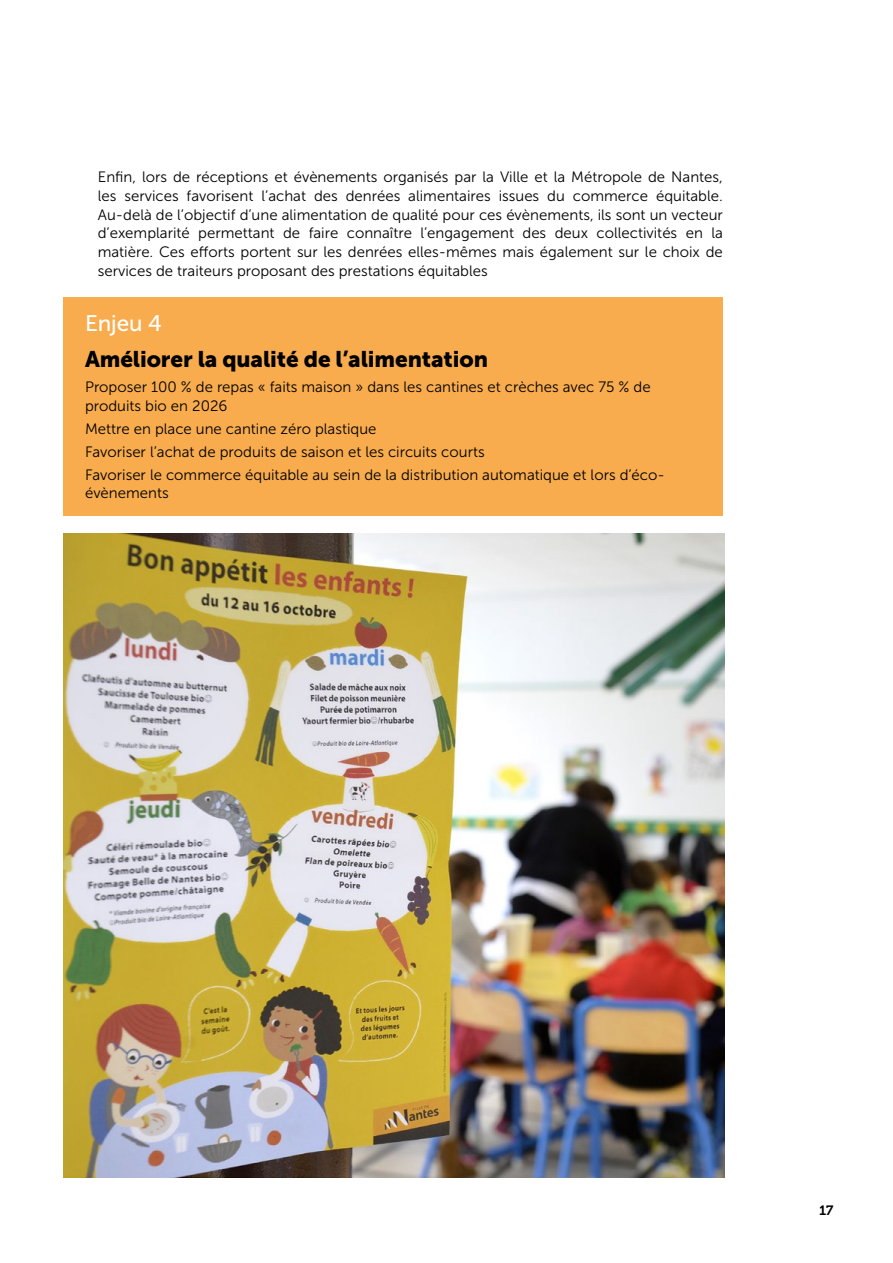
<style>
.page{position:relative;width:893px;height:1263px;background:#fff}
.page>*{position:absolute;margin:0;border:0;box-sizing:border-box;transform-origin:0 0}
.t1{font:22.5px "Museo Sans 900";letter-spacing:-.005em;color:#000}
.t2{font:22.5px "Museo Sans 500";letter-spacing:-.005em;color:#fff}
.t3{font:15px/18.8px "Museo Sans 300";color:#000}
.t4{font:13.5px "Museo 700";color:#000}
</style>
<div class="page">
<div style="left:64px;top:297px;width:659px;height:218px;background:#f8ac4e"></div>
<img style="left:64px;top:533px;width:660px;height:645px">
<p class="t3" style="left:98px;top:168px;width:627px;text-align:justify">Enfin, lors de réceptions et évènements organisés par la Ville et la Métropole de Nantes, les services favorisent l’achat des denrées alimentaires issues du commerce équitable.<br>Au-delà de l’objectif d’une alimentation de qualité pour ces évènements, ils sont un vecteur d’exemplarité permettant de faire connaître l’engagement des deux collectivités en la matière. Ces efforts portent sur les denrées elles-mêmes mais également sur le choix de services de traiteurs proposant des prestations équitables</p>
<h1 class="t2" style="left:85px;top:311px;width:78px">Enjeu 4</h1>
<h1 class="t1" style="left:85px;top:346px;width:404px">Améliorer la qualité de l’alimentation</h1>
<p class="t3" style="left:85px;top:377px;width:567px">Proposer 100 % de repas « faits maison » dans les cantines et crèches avec 75 % de produits bio en 2026</p>
<p class="t3" style="left:85px;top:417px;width:581px;line-height:23px">Mettre en place une cantine zéro plastique<br>Favoriser l’achat de produits de saison et les circuits courts<br>Favoriser le commerce équitable au sein de la distribution automatique et lors d’éco-</p>
<p class="t3" style="left:85px;top:484px;width:85px">évènements</p>
<p class="t4" style="left:819px;top:1202px;width:16px">17</p>
</div>
